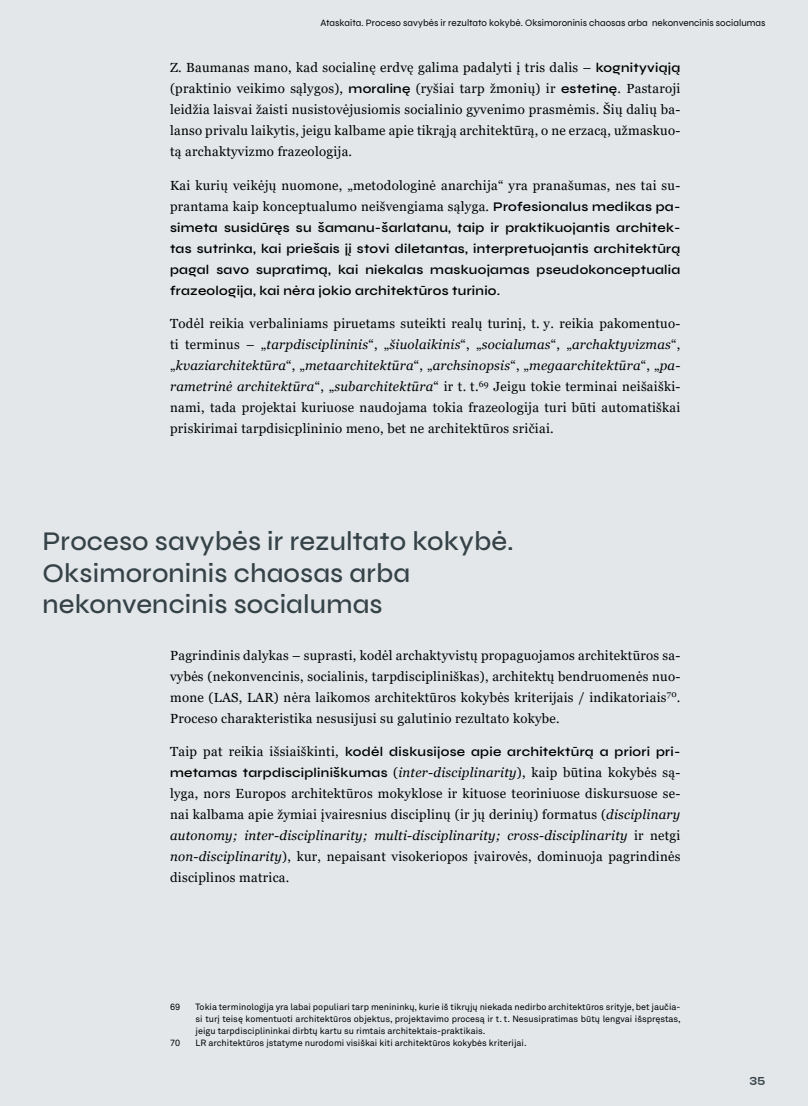
<style>
.page{position:relative;width:808px;height:1106px;background:#e3e7e9}
.page>*{position:absolute;margin:0;border:0;box-sizing:border-box;transform-origin:0 0}
.t1{font:500 27px/31.5px "Syne";letter-spacing:.005em;color:#354248}
.t2{font:13.2px/21px "Georgia";letter-spacing:.02em;color:#000;text-align:justify}
.t3{font:600 13.2px/21px "Syne";letter-spacing:.02em;color:#000;text-align:justify}
.t4{font:700 12px "Syne";color:#354248}
.t5{font:9.75px "Syne";letter-spacing:.005em;color:#000}
.t6{font:9px/12px "Akkurat Pro";color:#000;text-align:justify}
.s1{font-family:"Syne";font-weight:600}
.s2{font-style:italic}
.s3{font-family:"Georgia";font-weight:400}
.s4{font-family:"Georgia";font-weight:400;font-style:italic}
</style>
<div class="page">
<p class="t5" style="left:320px;top:17px;width:446px">Ataskaita. Proceso savybės ir rezultato kokybė. Oksimoroninis chaosas arba nekonvencinis socialumas</p>
<p class="t2" style="left:170px;top:57px;width:512px">Z. Baumanas mano, kad socialinę erdvę galima padalyti į tris dalis – <span class="s1">kognityviąją </span>(praktinio veikimo sąlygos), <span class="s1">moralinę</span> (ryšiai tarp žmonių) ir <span class="s1">estetinę</span>. Pastaroji leidžia laisvai žaisti nusistovėjusiomis socialinio gyvenimo prasmėmis. Šių dalių ba&shy;lanso privalu laikytis, jeigu kalbame apie tikrąją architektūrą, o ne erzacą, užmaskuo&shy;tą archaktyvizmo frazeologija.</p>
<p class="t2" style="left:170px;top:175px;width:512px">Kai kurių veikėjų nuomone, „metodologinė anarchija“ yra pranašumas, nes tai su&shy;prantama kaip konceptualumo neišvengiama sąlyga. <span class="s1">Profesionalus medikas pa-</span></p>
<p class="t3" style="left:170px;top:216px;width:512px">simeta susidūręs su šamanu-šarlatanu, taip ir praktikuojantis architek&shy;tas sutrinka, kai priešais jį stovi diletantas, interpretuojantis architektūrą pagal savo supratimą, kai niekalas maskuojamas pseudokonceptualia frazeologija, kai nėra jokio architektūros turinio.</p>
<p class="t2" style="left:170px;top:313px;width:512px">Todėl reikia verbaliniams piruetams suteikti realų turinį, t. y. reikia pakomentuo&shy;ti terminus – „<span class="s2">tarpdisciplininis</span>“, „<span class="s2">šiuolaikinis</span>“, „<span class="s2">socialumas</span>“, „<span class="s2">archaktyvizmas</span>“, „<span class="s2">kvaziarchitektūra</span>“, „<span class="s2">metaarchitektūra</span>“, „<span class="s2">archsinopsis</span>“, „<span class="s2">megaarchitektūra</span>“, „<span class="s2">pa&shy;rametrinė architektūra</span>“, „<span class="s2">subarchitektūra</span>“ ir t. t.<sup>69</sup> Jeigu tokie terminai neišaiški&shy;nami, tada projektai kuriuose naudojama tokia frazeologija turi būti automatiškai priskirimai tarpdisicplininio meno, bet ne architektūros sričiai.</p>
<h1 class="t1" style="left:43px;top:525px;width:473px">Proceso savybės ir rezultato kokybė.<br>Oksimoroninis chaosas arba nekonvencinis socialumas</h1>
<p class="t2" style="left:170px;top:645px;width:512px">Pagrindinis dalykas – suprasti, kodėl archaktyvistų propaguojamos architektūros sa&shy;vybės (nekonvencinis, socialinis, tarpdiscipliniškas), architektų bendruomenės nuo&shy;mone (LAS, LAR) nėra laikomos architektūros kokybės kriterijais / indikatoriais<sup>70</sup>.<br>Proceso charakteristika nesusijusi su galutinio rezultato kokybe.</p>
<p class="t3" style="left:170px;top:741px;width:512px"><span class="s3">Taip pat reikia išsiaiškinti,</span> kodėl diskusijose apie architektūrą a priori pri&shy;metamas tarpdiscipliniškumas <span class="s3">(</span><span class="s4">inter-disciplinarity</span><span class="s3">), kaip būtina kokybės są-</span></p>
<p class="t2" style="left:170px;top:783px;width:512px">lyga, nors Europos architektūros mokyklose ir kituose teoriniuose diskursuose se&shy;nai kalbama apie žymiai įvairesnius disciplinų (ir jų derinių) formatus (<span class="s2">disciplinary autonomy; inter-disciplinarity; multi-disciplinarity; cross-disciplinarity</span> ir netgi <span class="s2">non-disciplinarity</span>), kur, nepaisant visokeriopos įvairovės, dominuoja pagrindinės disciplinos matrica.</p>
<p class="t6" style="left:170px;top:1001px;width:12px">69</p>
<p class="t6" style="left:196px;top:1001px;width:487px">Tokia terminologija yra labai populiari tarp menininkų, kurie iš tikrųjų niekada nedirbo architektūros srityje, bet jaučia&shy;si turį teisę komentuoti architektūros objektus, projektavimo procesą ir t. t. Nesusipratimas būtų lengvai išspręstas, jeigu tarpdisciplininkai dirbtų kartu su rimtais architektais-praktikais.</p>
<p class="t6" style="left:170px;top:1037px;width:12px">70</p>
<p class="t6" style="left:196px;top:1037px;width:333px">LR architektūros įstatyme nurodomi visiškai kiti architektūros kokybės kriterijai.</p>
<p class="t4" style="left:749px;top:1071px;width:17px">35</p>
</div>
